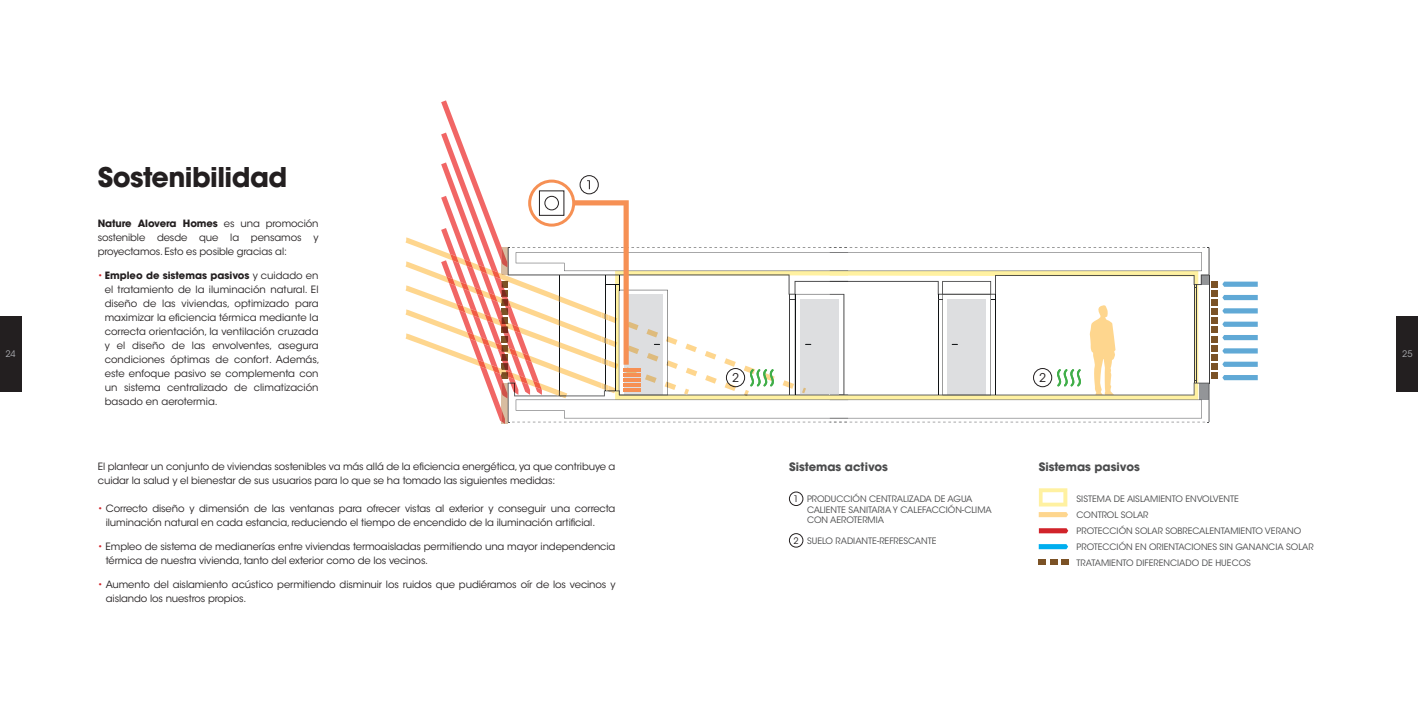
<style>
.page{position:relative;width:1418px;height:709px;background:#fff}
.page>*{position:absolute;margin:0;border:0;box-sizing:border-box;transform-origin:0 0}
.t1{font:700 27px "ITC Avant Garde Std";letter-spacing:-.02em;color:#231f20}
.t2{font:12.1px "ITC Avant Garde Std";color:#231f20}
.t3{font:700 11.6px "ITC Avant Garde Std";color:#4b4c4d}
.t4{font:10px/14px "ITC Avant Garde Std";letter-spacing:-.01em;color:#231f20}
.t5{font:9px "ITC Avant Garde Std";color:#a8a9ad}
.t6{font:9px "ITC Avant Garde Std";color:#231f20}
.t7{font:8.8px/15.8px "ITC Avant Garde Std";color:#4b4c4d}
.s1{font-weight:700}
.s2{color:#d1232a}
</style>
<div class="page">
<div style="left:0;top:317px;width:21px;height:75px;background:#231f20"></div>
<div style="left:1396px;top:317px;width:21px;height:75px;background:#231f20"></div>
<svg style="left:1038px;top:488px;width:29px;height:18px"></svg>
<svg style="left:1038px;top:512px;width:30px;height:5px"></svg>
<svg style="left:1038px;top:528px;width:30px;height:5px"></svg>
<div style="left:1061px;top:559px;width:7px;height:6px;background:#7b5226"></div>
<div style="left:1050px;top:559px;width:7px;height:6px;background:#7b5226"></div>
<div style="left:1038px;top:559px;width:7px;height:6px;background:#7b5226"></div>
<svg style="left:1038px;top:544px;width:30px;height:5px"></svg>
<div style="left:789px;top:491px;width:14px;height:15px;border:1px solid #231f20;border-radius:50%"></div>
<div style="left:789px;top:533px;width:14px;height:14px;border:1px solid #231f20;border-radius:50%"></div>
<svg style="left:405px;top:100px;width:852px;height:324px"></svg>
<hr style="left:623px;top:368px;width:18px;height:3px;background:#f69054">
<hr style="left:623px;top:373px;width:18px;height:3px;background:#f69054">
<hr style="left:623px;top:383px;width:18px;height:4px;background:#f69054">
<hr style="left:623px;top:378px;width:18px;height:3px;background:#f69054">
<hr style="left:623px;top:389px;width:18px;height:3px;background:#f69054">
<h1 class="t1" style="left:98px;top:160px;width:191px">Sostenibilidad</h1>
<p class="t4" style="left:98px;top:217px;width:222px;text-align:justify"><span class="s1">Nature Alovera Homes</span> es una promoción sostenible desde que la pensamos y proyectamos. Esto es posible gracias al:</p>
<p class="t4" style="left:105px;top:269px;width:216px;text-align:justify;text-indent:-7px"><span class="s2">•</span> <span class="s1">Empleo de sistemas pasivos</span> y cuidado en el tratamiento de la iluminación natural. El diseño de las viviendas, optimizado para maximizar la eficiencia térmica mediante la correcta orientación, la ventilación cruzada y el diseño de las envolventes, asegura condiciones óptimas de confort. Además, este enfoque pasivo se complementa con un sistema centralizado de climatización basado en aerotermia.</p>
<p class="t5" style="left:5px;top:348px;width:12px">24</p>
<p class="t5" style="left:1402px;top:348px;width:12px">25</p>
<p class="t2" style="left:732px;top:370px;width:8px">2</p>
<p class="t2" style="left:1039px;top:370px;width:8px">2</p>
<p class="t4" style="left:98px;top:459px;width:519px">El plantear un conjunto de viviendas sostenibles va más allá de la eficiencia energética, ya que contribuye a cuidar la salud y el bienestar de sus usuarios para lo que se ha tomado las siguientes medidas:</p>
<p class="t4" style="left:106px;top:501px;width:511px;text-indent:-8px"><span class="s2">•</span> Correcto diseño y dimensión de las ventanas para ofrecer vistas al exterior y conseguir una correcta iluminación natural en cada estancia, reduciendo el tiempo de encendido de la iluminación artificial.</p>
<p class="t4" style="left:106px;top:539px;width:511px;text-indent:-8px"><span class="s2">•</span> Empleo de sistema de medianerías entre viviendas termoaisladas permitiendo una mayor independencia térmica de nuestra vivienda, tanto del exterior como de los vecinos.</p>
<p class="t4" style="left:106px;top:577px;width:511px;text-indent:-8px"><span class="s2">•</span> Aumento del aislamiento acústico permitiendo disminuir los ruidos que pudiéramos oír de los vecinos y aislando los nuestros propios.</p>
<p class="t3" style="left:789px;top:459px;width:100px">Sistemas activos</p>
<p class="t3" style="left:1038px;top:459px;width:103px">Sistemas pasivos</p>
<p class="t7" style="left:807px;top:493px;width:186px;line-height:10.6px">PRODUCCIÓN CENTRALIZADA DE AGUA<br>CALIENTE SANITARIA Y CALEFACCIÓN-CLIMA<br>CON AEROTERMIA</p>
<p class="t7" style="left:1076px;top:491px;width:239px">SISTEMA DE AISLAMIENTO ENVOLVENTE<br>CONTROL SOLAR<br>PROTECCIÓN SOLAR SOBRECALENTAMIENTO VERANO PROTECCIÓN EN ORIENTACIONES SIN GANANCIA SOLAR TRATAMIENTO DIFERENCIADO DE HUECOS</p>
<p class="t6" style="left:793px;top:493px;width:7px">1</p>
<p class="t6" style="left:793px;top:535px;width:7px">2</p>
<p class="t7" style="left:807px;top:532px;width:131px">SUELO RADIANTE-REFRESCANTE</p>
</div>
